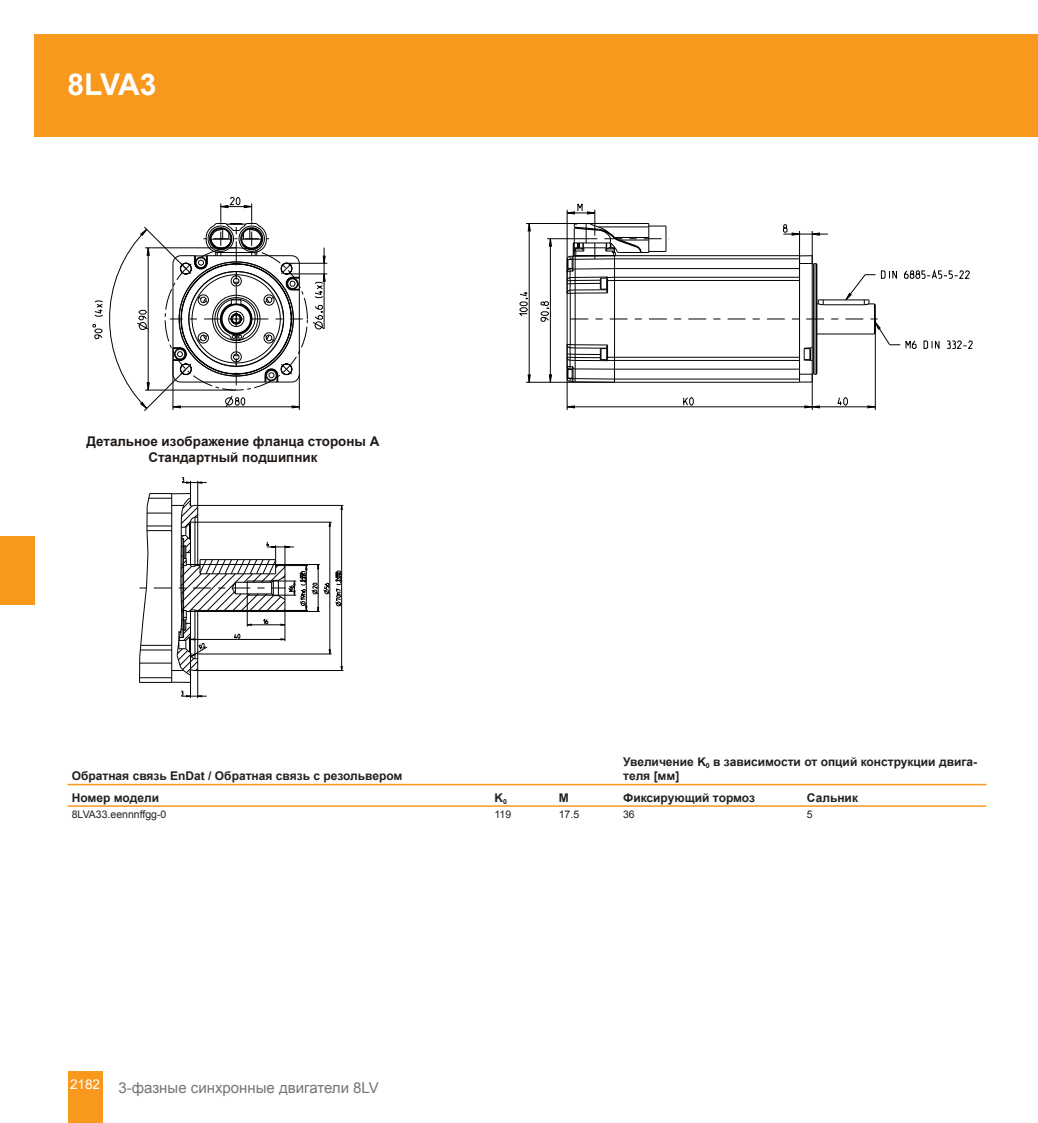
<style>
.page{position:relative;width:1038px;height:1123px;background:#fff}
.page>*{position:absolute;margin:0;border:0;box-sizing:border-box;transform-origin:0 0}
.t1{font:700 30px "Arial";letter-spacing:-.035em;color:#fff}
.t2{font:15px "Arial";color:#757679}
.t3{font:13.5px "Arial";color:#fff}
.t4{font:700 13.35px/16px "Arial";color:#1e1916;text-align:center}
.t5{font:700 12px/14.4px "Arial";color:#231f20}
.t6{font:10.5px "Arial";color:#231f20}
</style>
<div class="page">
<div style="left:34px;top:34px;width:1003px;height:102px;background:#f8981d"></div>
<div style="left:68px;top:1071px;width:34px;height:51px;background:#f8981d"></div>
<div style="left:0;top:536px;width:34px;height:68px;background:#f8981d"></div>
<svg style="left:92px;top:197px;width:877px;height:214px"></svg>
<svg style="left:139px;top:477px;width:204px;height:221px"></svg>
<hr style="left:318px;top:564px;width:1px;height:47px;background:#010202">
<hr style="left:329px;top:522px;width:1px;height:132px;background:#010202">
<hr style="left:341px;top:505px;width:1px;height:165px;background:#010202">
<hr style="left:68px;top:783px;width:422px;height:2px;background:#f8981d">
<hr style="left:68px;top:805px;width:422px;height:1px;background:#f8981d">
<hr style="left:490px;top:783px;width:64px;height:2px;background:#f8981d">
<hr style="left:490px;top:805px;width:64px;height:1px;background:#f8981d">
<hr style="left:554px;top:783px;width:65px;height:2px;background:#f8981d">
<hr style="left:554px;top:805px;width:65px;height:1px;background:#f8981d">
<hr style="left:619px;top:783px;width:183px;height:2px;background:#f8981d">
<hr style="left:619px;top:805px;width:183px;height:1px;background:#f8981d">
<hr style="left:802px;top:783px;width:184px;height:2px;background:#f8981d">
<hr style="left:802px;top:805px;width:184px;height:1px;background:#f8981d">
<h1 class="t1" style="left:68px;top:68px;width:90px">8LVA3</h1>
<p class="t4" style="left:87px;top:433px;width:294px">Детальное изображение фланца стороны А<br>Стандартный подшипник</p>
<p class="t5" style="left:72px;top:769px;width:332px">Обратная связь EnDat / Обратная связь с резольвером</p>
<p class="t5" style="left:623px;top:754px;width:355px">Увеличение K<sub>0</sub> в зависимости от опций конструкции двига&shy;теля [мм]</p>
<p class="t5" style="left:72px;top:790px;width:89px">Номер модели</p>
<p class="t5" style="left:494px;top:790px;width:14px">K<sub>0</sub></p>
<p class="t5" style="left:559px;top:790px;width:11px">М</p>
<p class="t5" style="left:623px;top:790px;width:133px">Фиксирующий тормоз</p>
<p class="t5" style="left:806px;top:790px;width:53px">Сальник</p>
<p class="t6" style="left:72px;top:808px;width:96px">8LVA33.eennnffgg-0</p>
<p class="t6" style="left:494px;top:808px;width:18px">119</p>
<p class="t6" style="left:559px;top:808px;width:22px">17.5</p>
<p class="t6" style="left:623px;top:808px;width:13px">36</p>
<p class="t6" style="left:806px;top:808px;width:7px">5</p>
<p class="t3" style="left:70px;top:1076px;width:32px">2182</p>
<p class="t2" style="left:118px;top:1079px;width:262px">3-фазные синхронные двигатели 8LV</p>
</div>
